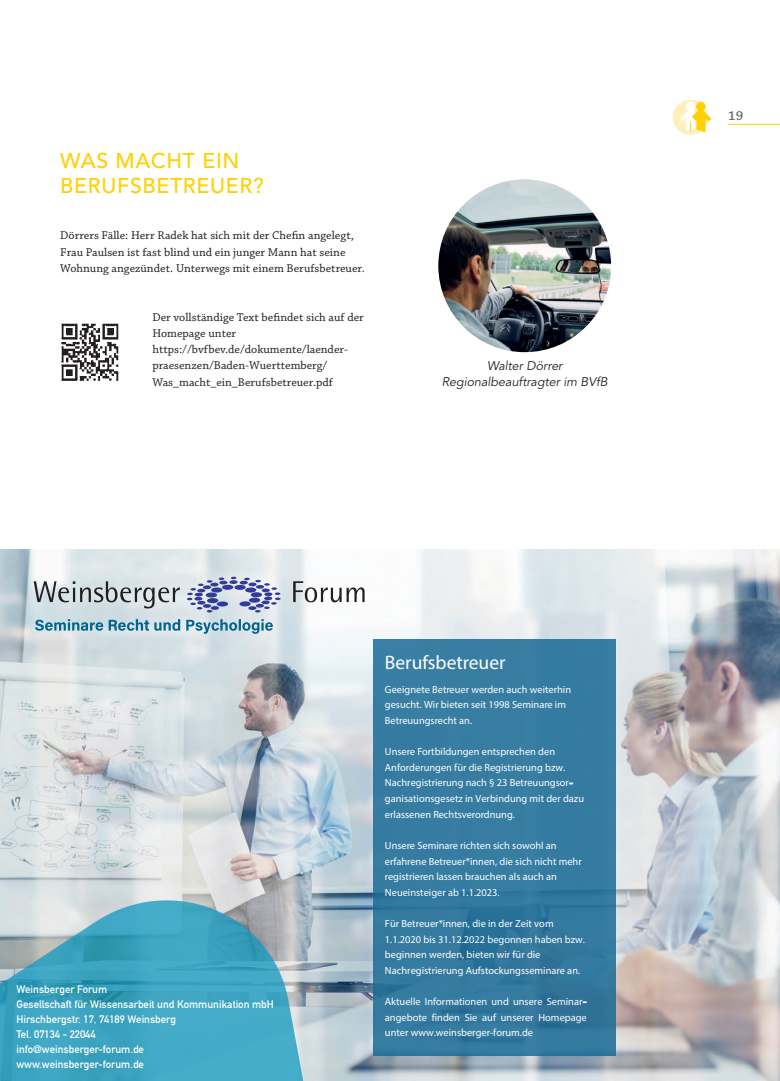
<style>
.page{position:relative;width:780px;height:1081px;background:#fff}
.page>*{position:absolute;margin:0;border:0;box-sizing:border-box;transform-origin:0 0}
.Head_SL{font:500 21.25px/25px "Avenir LT Std";letter-spacing:.03em;color:#fed105}
.t1{font:700 19.5px "DIN Pro";color:#fff}
.t2{font:13.75px "Chaparral Pro Semibold Capt";color:#6c6d70}
.t3{font:italic 12.5px/16.2px "Avenir LT Std";color:#231f20;text-align:center}
.Copy_S{font:11.88px/16.2px "Chaparral Pro Capt";color:#231f20}
.t4{font:10.75px/14.9px "DIN Mittelschrift Std";color:#fff}
.t5{font:700 10.38px/15.6px "DIN Pro";color:#fff}
</style>
<div class="page">
<img style="left:0;top:549px;width:780px;height:532px">
<div style="left:373px;top:639px;width:242px;height:417px;background:#357ba1"></div>
<svg style="left:34px;top:581px;width:146px;height:27px;background:#b4bbbe"></svg>
<svg style="left:293px;top:581px;width:71px;height:21px"></svg>
<svg style="left:187px;top:577px;width:93px;height:35px;background:#b5bcd6"></svg>
<div style="left:211px;top:587px;width:11px;height:5px;background:#323b98;border-radius:50%"></div>
<div style="left:206px;top:592px;width:11px;height:5px;background:#323b98;border-radius:50%"></div>
<div style="left:207px;top:598px;width:11px;height:5px;background:#323b98;border-radius:50%"></div>
<div style="left:217px;top:601px;width:11px;height:5px;background:#323b98;border-radius:50%"></div>
<div style="left:234px;top:585px;width:12px;height:5px;background:#323b98;border-radius:50%"></div>
<div style="left:245px;top:587px;width:11px;height:5px;background:#323b98;border-radius:50%"></div>
<div style="left:251px;top:592px;width:11px;height:5px;background:#323b98;border-radius:50%"></div>
<div style="left:249px;top:597px;width:11px;height:6px;background:#323b98;border-radius:50%"></div>
<div style="left:239px;top:601px;width:12px;height:5px;background:#323b98;border-radius:50%"></div>
<svg style="left:35px;top:619px;width:238px;height:15px;background:#96bccb"></svg>
<svg style="left:0;top:872px;width:328px;height:209px;background:#6db2c6"></svg>
<hr style="left:728px;top:124px;width:52px;height:1px;background:#fed105">
<div style="left:672px;top:100px;width:36px;height:35px;background:#fef0bc;border-radius:50%"></div>
<svg style="left:680px;top:102px;width:31px;height:30px"></svg>
<img style="left:61px;top:323px;width:58px;height:58px">
<img style="left:438px;top:179px;width:173px;height:173px;border-radius:86px">
<p class="Head_SL" style="left:60px;top:149px;width:205px">WAS MACHT EIN<br>BERUFSBETREUER?</p>
<p class="Copy_S" style="left:60px;top:228px;width:306px">Dörrers Fälle: Herr Radek hat sich mit der Chefin angelegt,<br>Frau Paulsen ist fast blind und ein junger Mann hat seine<br>Wohnung angezündet. Unterwegs mit einem Berufsbetreuer.</p>
<p class="Copy_S" style="left:152px;top:309px;width:213px">Der vollständige Text befindet sich auf der<br>Homepage unter</p>
<p class="Copy_S" style="left:152px;top:341px;width:197px">https://bvfbev.de/dokumente/laender&shy;praesenzen/Baden-Wuerttemberg/<br>Was_macht_ein_Berufsbetreuer.pdf</p>
<p class="t3" style="left:441px;top:357px;width:167px">Walter Dörrer<br>Regionalbeauftragter im BVfB</p>
<p class="t4" style="left:16px;top:982px;width:259px">Weinsberger Forum<br>Gesellschaft für Wissensarbeit und Kommunikation mbH<br>Hirschbergstr. 17, 74189 Weinsberg<br>Tel. 07134 - 22044<br>info@weinsberger-forum.de www.weinsberger-forum.de</p>
<p class="t1" style="left:385px;top:650px;width:122px">Berufsbetreuer</p>
<p class="t5" style="left:385px;top:681px;width:188px">Geeignete Betreuer werden auch weiterhin gesucht. Wir bieten seit 1998 Seminare im<br>Betreuungsrecht an.</p>
<p class="t5" style="left:385px;top:744px;width:201px">Unsere Fortbildungen entsprechen den Anforderungen für die Registrierung bzw.<br>Nachregistrierung nach § 23 Betreuungsor&shy;ganisationsgesetz in Verbindung mit der dazu erlassenen Rechtsverordnung.</p>
<p class="t5" style="left:385px;top:837px;width:198px">Unsere Seminare richten sich sowohl an erfahrene Betreuer*innen, die sich nicht mehr registrieren lassen brauchen als auch an Neueinsteiger ab 1.1.2023.</p>
<p class="t5" style="left:385px;top:915px;width:202px">Für Betreuer*innen, die in der Zeit vom 1.1.2020 bis 31.12.2022 begonnen haben bzw. beginnen werden, bieten wir für die Nachregistrierung Aufstockungsseminare an.</p>
<p class="t5" style="left:385px;top:993px;width:203px;text-align:justify">Aktuelle Informationen und unsere Seminar&shy;angebote finden Sie auf unserer Homepage unter www.weinsberger-forum.de</p>
<h3 class="t2" style="left:728px;top:108px;width:17px">19</h3>
</div>
